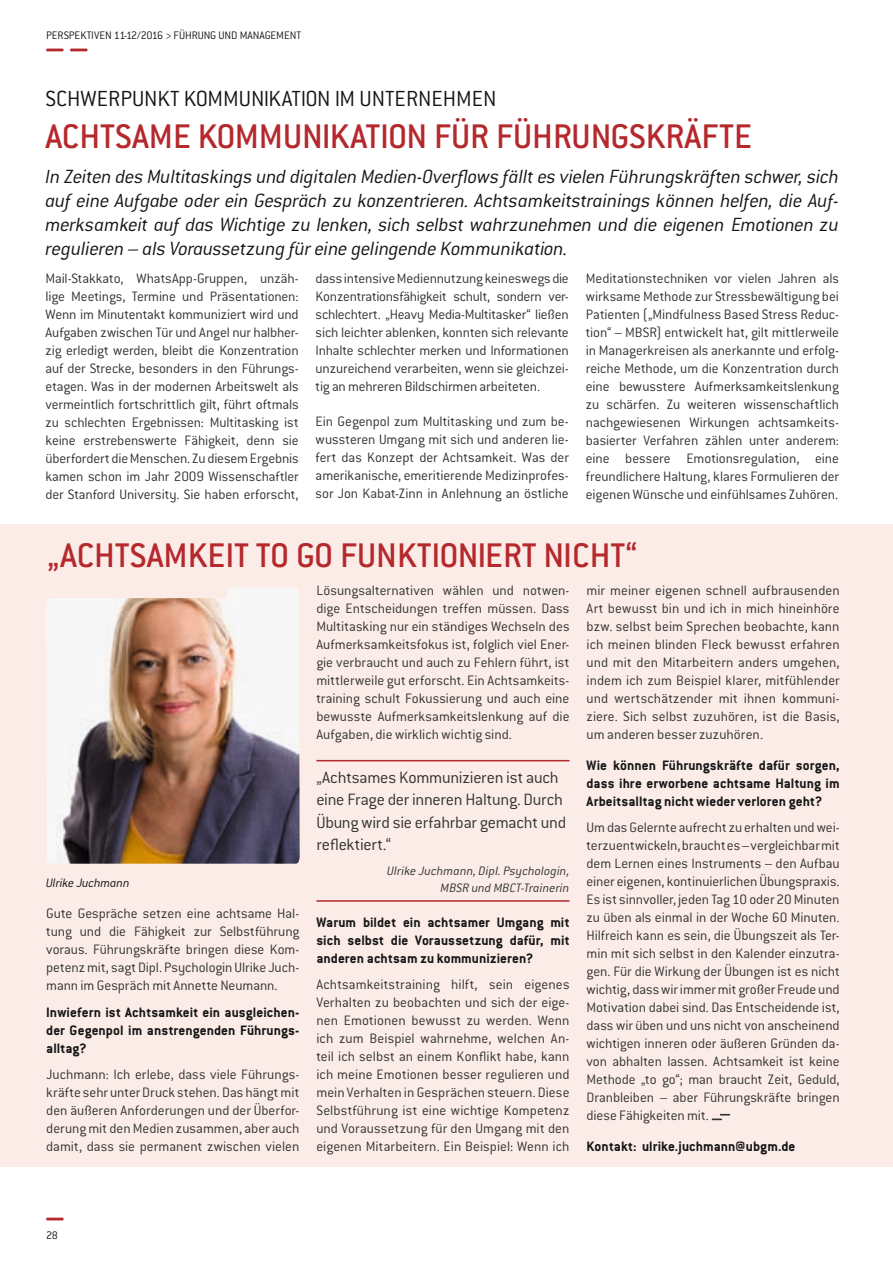
<style>
.page{position:relative;width:893px;height:1263px;background:#fff}
.page>*{position:absolute;margin:0;border:0;box-sizing:border-box;transform-origin:0 0}
.t1{font:500 37.5px "Conduit ITC";color:#b5282c}
.t2{font:300 24px "Conduit ITC";color:#151616}
.t3{font:italic 300 21px/24px "Conduit ITC";letter-spacing:-.015em;color:#151616;text-align:justify}
.t4{font:300 18px/22.5px "Conduit ITC";letter-spacing:-.015em;color:#323232}
.t5{font:300 15px/18px "Conduit ITC";letter-spacing:-.005em;color:#323232;text-align:justify}
.t6{font:700 15px/18px "Conduit ITC";letter-spacing:.005em;color:#151616;text-align:justify}
.t7{font:italic 300 13.5px/16.5px "Conduit ITC";letter-spacing:.01em;color:#323232;text-align:right}
.t8{font:italic 300 13.5px "Conduit ITC";letter-spacing:-.005em;color:#151616}
.t9{font:300 12px "Conduit ITC";color:#151616}
.s1{font-style:inherit}
</style>
<div class="page">
<div style="left:0;top:524px;width:893px;height:642px;background:#fbece8"></div>
<svg style="left:46px;top:1217px;width:18px;height:3px"></svg>
<svg style="left:46px;top:49px;width:18px;height:2px"></svg>
<svg style="left:70px;top:49px;width:18px;height:2px"></svg>
<hr style="left:316px;top:760px;width:253px;height:1px;background:#b5282c">
<hr style="left:316px;top:900px;width:253px;height:2px;background:#b5282c">
<svg style="left:712px;top:1114px;width:18px;height:6px"></svg>
<img style="left:46px;top:588px;width:254px;height:276px">
<p class="t9" style="left:46px;top:29px;width:257px">PERSPEKTIVEN 11-12/2016 &gt; FÜHRUNG UND MANAGEMENT</p>
<h2 class="t2" style="left:45px;top:86px;width:453px">SCHWERPUNKT KOMMUNIKATION IM UNTERNEHMEN</h2>
<h1 class="t1" style="left:45px;top:115px;width:708px">ACHTSAME KOMMUNIKATION FÜR FÜHRUNGSKRÄFTE</h1>
<p class="t3" style="left:45px;top:164px;width:795px">In Zeiten des Multitaskings und digitalen Medien-Overflows fällt es vielen Führungskräften schwer, sich auf eine Aufgabe oder ein Gespräch zu konzentrieren. Achtsamkeitstrainings können helfen, die Auf&shy;merksamkeit auf das Wichtige zu lenken, sich selbst wahrzunehmen und die eigenen <span class="s1">E</span>motionen zu regulieren – als Voraussetzung für eine gelingende Kommunikation.</p>
<p class="t5" style="left:45px;top:269px;width:255px">Mail-Stakkato, WhatsApp-Gruppen, unzäh&shy;lige Meetings, Termine und Präsentationen:<br>Wenn im Minutentakt kommuniziert wird und Aufgaben zwischen Tür und Angel nur halbher&shy;zig erledigt werden, bleibt die Konzentration auf der Strecke, besonders in den Führungs&shy;etagen. Was in der modernen Arbeitswelt als vermeintlich fortschrittlich gilt, führt oftmals zu schlechten Ergebnissen: Multitasking ist keine erstrebenswerte Fähigkeit, denn sie überfordert die Menschen. Zu diesem Ergebnis kamen schon im Jahr 2009 Wissenschaftler der Stanford University. Sie haben erforscht,</p>
<p class="t5" style="left:316px;top:269px;width:255px">dass intensive Mediennutzung keineswegs die Konzentrationsfähigkeit schult, sondern ver&shy;schlechtert. „Heavy Media-Multitasker“ ließen sich leichter ablenken, konnten sich relevante Inhalte schlechter merken und Informationen unzureichend verarbeiten, wenn sie gleichzei&shy;tig an mehreren Bildschirmen arbeiteten.</p>
<p class="t5" style="left:586px;top:269px;width:255px">Meditationstechniken vor vielen Jahren als wirksame Methode zur Stressbewältigung bei Patienten („Mindfulness Based Stress Reduc&shy;tion“ – MBSR) entwickelt hat, gilt mittlerweile in Managerkreisen als anerkannte und erfolg&shy;reiche Methode, um die Konzentration durch eine bewusstere Aufmerksamkeitslenkung zu schärfen. Zu weiteren wissenschaftlich nachgewiesenen Wirkungen achtsamkeits&shy;basierter Verfahren zählen unter anderem: eine bessere Emotionsregulation, eine freundlichere Haltung, klares Formulieren der eigenen Wünsche und einfühlsames Zuhören.</p>
<h1 class="t1" style="left:48px;top:534px;width:591px">„ACHTSAMKEIT TO GO FUNKTIONIERT NICHT“</h1>
<p class="t5" style="left:316px;top:412px;width:255px">Ein Gegenpol zum Multitasking und zum be&shy;wussteren Umgang mit sich und anderen lie&shy;fert das Konzept der Achtsamkeit. Was der amerikanische, emeritierende Medizinprofes&shy;sor Jon Kabat-Zinn in Anlehnung an östliche</p>
<p class="t8" style="left:46px;top:875px;width:85px">Ulrike Juchmann</p>
<p class="t5" style="left:46px;top:904px;width:255px">Gute Gespräche setzen eine achtsame Hal&shy;tung und die Fähigkeit zur Selbstführung voraus. Führungskräfte bringen diese Kom&shy;petenz mit, sagt Dipl. Psychologin Ulrike Juch&shy;mann im Gespräch mit Annette Neumann.</p>
<p class="t6" style="left:46px;top:1003px;width:255px">Inwiefern ist Achtsamkeit ein ausgleichen&shy;der Gegenpol im anstrengenden Führungs&shy;alltag?</p>
<p class="t5" style="left:46px;top:1065px;width:255px">Juchmann: Ich erlebe, dass viele Führungs&shy;kräfte sehr unter Druck stehen. Das hängt mit den äußeren Anforderungen und der Überfor&shy;derung mit den Medien zusammen, aber auch damit, dass sie permanent zwischen vielen</p>
<p class="t5" style="left:316px;top:581px;width:255px">Lösungsalternativen wählen und notwen&shy;dige Entscheidungen treffen müssen. Dass Multitasking nur ein ständiges Wechseln des Aufmerksamkeitsfokus ist, folglich viel Ener&shy;gie verbraucht und auch zu Fehlern führt, ist mittlerweile gut erforscht. Ein Achtsamkeits&shy;training schult Fokussierung und auch eine bewusste Aufmerksamkeitslenkung auf die Aufgaben, die wirklich wichtig sind.</p>
<p class="t4" style="left:316px;top:766px;width:251px">„Achtsames Kommunizieren ist auch eine Frage der inneren Haltung. Durch<br>Übung wird sie erfahrbar gemacht und reflektiert.“</p>
<p class="t7" style="left:387px;top:863px;width:184px">Ulrike Juchmann, Dipl. Psychologin,<br>MBSR und MBCT-Trainerin</p>
<p class="t6" style="left:316px;top:913px;width:255px">Warum bildet ein achtsamer Umgang mit sich selbst die Voraussetzung dafür, mit anderen achtsam zu kommunizieren?</p>
<p class="t5" style="left:316px;top:975px;width:255px">Achtsamkeitstraining hilft, sein eigenes Verhalten zu beobachten und sich der eige&shy;nen Emotionen bewusst zu werden. Wenn ich zum Beispiel wahrnehme, welchen An&shy;teil ich selbst an einem Konflikt habe, kann ich meine Emotionen besser regulieren und mein Verhalten in Gesprächen steuern. Diese Selbstführung ist eine wichtige Kompetenz und Voraussetzung für den Umgang mit den eigenen Mitarbeitern. Ein Beispiel: Wenn ich</p>
<p class="t5" style="left:586px;top:581px;width:255px">mir meiner eigenen schnell aufbrausenden Art bewusst bin und ich in mich hineinhöre bzw. selbst beim Sprechen beobachte, kann ich meinen blinden Fleck bewusst erfahren und mit den Mitarbeitern anders umgehen, indem ich zum Beispiel klarer, mitfühlender und wertschätzender mit ihnen kommuni&shy;ziere. Sich selbst zuzuhören, ist die Basis, um anderen besser zuzuhören.</p>
<p class="t6" style="left:586px;top:756px;width:255px">Wie können Führungskräfte dafür sorgen, dass ihre erworbene achtsame Haltung im Arbeitsalltag nicht wieder verloren geht?</p>
<p class="t5" style="left:586px;top:818px;width:255px">Um das Gelernte aufrecht zu erhalten und wei&shy;terzuentwickeln, braucht es – vergleichbar mit dem Lernen eines Instruments – den Aufbau einer eigenen, kontinuierlichen Übungspraxis.<br>Es ist sinnvoller, jeden Tag 10 oder 20 Minuten zu üben als einmal in der Woche 60 Minuten.<br>Hilfreich kann es sein, die Übungszeit als Ter&shy;min mit sich selbst in den Kalender einzutra&shy;gen. Für die Wirkung der Übungen ist es nicht wichtig, dass wir immer mit großer Freude und Motivation dabei sind. Das Entscheidende ist, dass wir üben und uns nicht von anscheinend wichtigen inneren oder äußeren Gründen da&shy;von abhalten lassen. Achtsamkeit ist keine Methode „to go“; man braucht Zeit, Geduld, Dranbleiben – aber Führungskräfte bringen diese Fähigkeiten mit.</p>
<p class="t6" style="left:587px;top:1137px;width:210px">Kontakt: ulrike.juchmann@ubgm.de</p>
<p class="t9" style="left:46px;top:1229px;width:13px">28</p>
</div>
